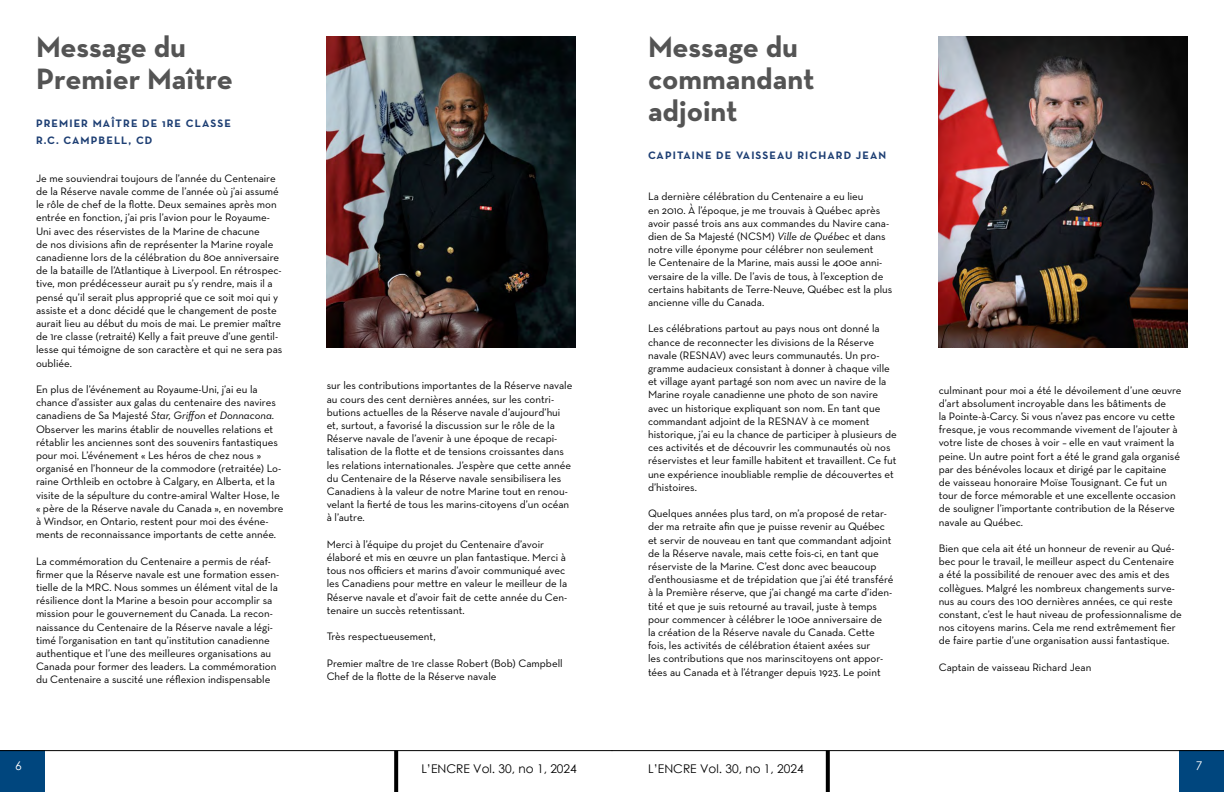
<style>
.page{position:relative;width:1224px;height:792px;background:#fff}
.page>*{position:absolute;margin:0;border:0;box-sizing:border-box;transform-origin:0 0}
.Titre{font:700 30px/32px "Neutra Text";color:#545454}
.t1{font:12px "Century Gothic";color:#000}
.t2{font:12px "Century Gothic";color:#fff}
.Paragraphe{font:11px/13.2px "Neutra Text";color:#000}
.Sous-titre{font:700 11px "Neutra Text";letter-spacing:.1em;color:#1d3e73}
.s1{font-family:"Neutra Text Book Italic Alt"}
</style>
<div class="page">
<div style="left:0;top:750px;width:44px;height:42px;background:#00467e"></div>
<svg style="left:394px;top:751px;width:4px;height:41px"></svg>
<svg style="left:826px;top:751px;width:4px;height:41px"></svg>
<div style="left:1180px;top:750px;width:44px;height:42px;background:#00467e"></div>
<hr style="left:0;top:750px;width:612px;height:1px;background:#000">
<hr style="left:612px;top:750px;width:612px;height:1px;background:#000">
<img style="left:327px;top:36px;width:249px;height:311px">
<img style="left:939px;top:36px;width:249px;height:311px">
<h2 class="Titre" style="left:36px;top:30px;width:198px">Message du<br>Premier Maître</h2>
<h2 class="Titre" style="left:648px;top:30px;width:168px">Message du commandant adjoint</h2>
<h3 class="Sous-titre" style="left:36px;top:117px;width:196px">PREMIER MAÎTRE DE 1RE CLASSE</h3>
<h3 class="Sous-titre" style="left:36px;top:134px;width:118px">R.C. CAMPBELL, CD</h3>
<p class="Paragraphe" style="left:36px;top:171px;width:248px">Je me souviendrai toujours de l’année du Centenaire de la Réserve navale comme de l’année où j’ai assumé le rôle de chef de la flotte. Deux semaines après mon entrée en fonction, j’ai pris l’avion pour le Royaume-Uni avec des réservistes de la Marine de chacune<br>de nos divisions afin de représenter la Marine royale canadienne lors de la célébration du 80e anniversaire de la bataille de l’Atlantique à Liverpool. En rétrospec&shy;tive, mon prédécesseur aurait pu s’y rendre, mais il a pensé qu’il serait plus approprié que ce soit moi qui y assiste et a donc décidé que le changement de poste aurait lieu au début du mois de mai. Le premier maître de 1re classe (retraité) Kelly a fait preuve d’une gentil&shy;lesse qui témoigne de son caractère et qui ne sera pas oubliée.</p>
<p class="Paragraphe" style="left:36px;top:382px;width:249px">En plus de l’événement au Royaume-Uni, j’ai eu la chance d’assister aux galas du centenaire des navires canadiens de Sa Majesté <span class="s1">Star, Griffon et Donnacona.<br></span>Observer les marins établir de nouvelles relations et rétablir les anciennes sont des souvenirs fantastiques pour moi. L’événement « Les héros de chez nous » organisé en l’honneur de la commodore (retraitée) Lo&shy;raine Orthleib en octobre à Calgary, en Alberta, et la visite de la sépulture du contre-amiral Walter Hose, le « père de la Réserve navale du Canada », en novembre à Windsor, en Ontario, restent pour moi des événe&shy;ments de reconnaissance importants de cette année.</p>
<p class="Paragraphe" style="left:36px;top:554px;width:245px">La commémoration du Centenaire a permis de réaf&shy;firmer que la Réserve navale est une formation essen&shy;tielle de la MRC. Nous sommes un élément vital de la résilience dont la Marine a besoin pour accomplir sa mission pour le gouvernement du Canada. La recon&shy;naissance du Centenaire de la Réserve navale a légi&shy;timé l’organisation en tant qu’institution canadienne authentique et l’une des meilleures organisations au Canada pour former des leaders. La commémoration du Centenaire a suscité une réflexion indispensable</p>
<p class="Paragraphe" style="left:327px;top:379px;width:247px">sur les contributions importantes de la Réserve navale au cours des cent dernières années, sur les contri&shy;butions actuelles de la Réserve navale d’aujourd’hui et, surtout, a favorisé la discussion sur le rôle de la Réserve navale de l’avenir à une époque de recapi&shy;talisation de la flotte et de tensions croissantes dans les relations internationales. J’espère que cette année du Centenaire de la Réserve navale sensibilisera les Canadiens à la valeur de notre Marine tout en renou&shy;velant la fierté de tous les marins-citoyens d’un océan à l’autre.</p>
<p class="Paragraphe" style="left:327px;top:537px;width:242px">Merci à l’équipe du projet du Centenaire d’avoir élaboré et mis en œuvre un plan fantastique. Merci à tous nos officiers et marins d’avoir communiqué avec les Canadiens pour mettre en valeur le meilleur de la Réserve navale et d’avoir fait de cette année du Cen&shy;tenaire un succès retentissant.</p>
<p class="Paragraphe" style="left:327px;top:630px;width:110px">Très respectueusement,</p>
<p class="Paragraphe" style="left:327px;top:656px;width:238px">Premier maître de 1re classe Robert (Bob) Campbell</p>
<p class="Paragraphe" style="left:327px;top:669px;width:171px">Chef de la flotte de la Réserve navale</p>
<h3 class="Sous-titre" style="left:648px;top:148px;width:240px">CAPITAINE DE VAISSEAU RICHARD JEAN</h3>
<p class="Paragraphe" style="left:648px;top:190px;width:246px">La dernière célébration du Centenaire a eu lieu<br>en 2010. À l’époque, je me trouvais à Québec après avoir passé trois ans aux commandes du Navire cana&shy;dien de Sa Majesté (NCSM) <span class="s1">Ville de Québec</span> et dans notre ville éponyme pour célébrer non seulement<br>le Centenaire de la Marine, mais aussi le 400e anni&shy;versaire de la ville. De l’avis de tous, à l’exception de certains habitants de Terre-Neuve, Québec est la plus ancienne ville du Canada.</p>
<p class="Paragraphe" style="left:648px;top:322px;width:250px">Les célébrations partout au pays nous ont donné la chance de reconnecter les divisions de la Réserve navale (RESNAV) avec leurs communautés. Un pro&shy;gramme audacieux consistant à donner à chaque ville et village ayant partagé son nom avec un navire de la Marine royale canadienne une photo de son navire avec un historique expliquant son nom. En tant que commandant adjoint de la RESNAV à ce moment historique, j’ai eu la chance de participer à plusieurs de ces activités et de découvrir les communautés où nos réservistes et leur famille habitent et travaillent. Ce fut une expérience inoubliable remplie de découvertes et d’histoires.</p>
<p class="Paragraphe" style="left:648px;top:507px;width:247px">Quelques années plus tard, on m’a proposé de retar&shy;der ma retraite afin que je puisse revenir au Québec et servir de nouveau en tant que commandant adjoint de la Réserve navale, mais cette fois-ci, en tant que réserviste de la Marine. C’est donc avec beaucoup d’enthousiasme et de trépidation que j’ai été transféré à la Première réserve, que j’ai changé ma carte d’iden&shy;tité et que je suis retourné au travail, juste à temps pour commencer à célébrer le 100e anniversaire de<br>la création de la Réserve navale du Canada. Cette fois, les activités de célébration étaient axées sur<br>les contributions que nos marinscitoyens ont appor&shy;tées au Canada et à l’étranger depuis 1923. Le point</p>
<p class="Paragraphe" style="left:939px;top:383px;width:244px">culminant pour moi a été le dévoilement d’une œuvre d’art absolument incroyable dans les bâtiments de<br>la Pointe-à-Carcy. Si vous n’avez pas encore vu cette fresque, je vous recommande vivement de l’ajouter à votre liste de choses à voir – elle en vaut vraiment la peine. Un autre point fort a été le grand gala organisé par des bénévoles locaux et dirigé par le capitaine<br>de vaisseau honoraire Moïse Tousignant. Ce fut un tour de force mémorable et une excellente occasion de souligner l’importante contribution de la Réserve navale au Québec.</p>
<p class="Paragraphe" style="left:939px;top:541px;width:245px">Bien que cela ait été un honneur de revenir au Qué&shy;bec pour le travail, le meilleur aspect du Centenaire a été la possibilité de renouer avec des amis et des collègues. Malgré les nombreux changements surve&shy;nus au cours des 100 dernières années, ce qui reste constant, c’est le haut niveau de professionnalisme de nos citoyens marins. Cela me rend extrêmement fier de faire partie d’une organisation aussi fantastique.</p>
<p class="Paragraphe" style="left:939px;top:660px;width:154px">Captain de vaisseau Richard Jean</p>
<p class="t2" style="left:15px;top:757px;width:8px">6</p>
<p class="t2" style="left:1196px;top:757px;width:8px">7</p>
<p class="t1" style="left:421px;top:761px;width:157px">L’ENCRE Vol. 30, no 1, 2024</p>
<p class="t1" style="left:648px;top:761px;width:157px">L’ENCRE Vol. 30, no 1, 2024</p>
</div>
